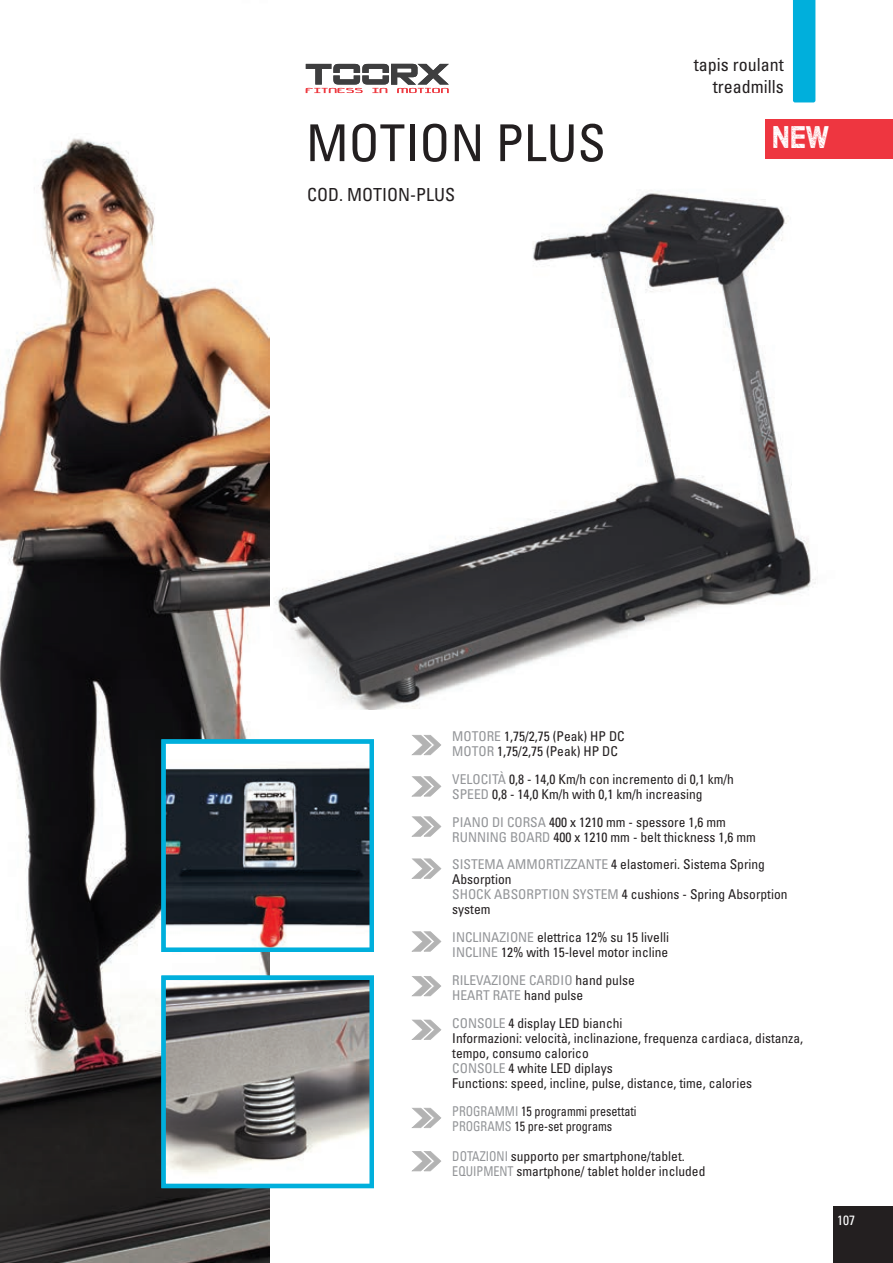
<style>
.page{position:relative;width:893px;height:1263px;background:#fff}
.page>*{position:absolute;margin:0;border:0;box-sizing:border-box;transform-origin:0 0}
.t1{font:condensed 50.85px "Univers LT Std";color:#231f20}
.t2{font:31.65px "Thissideup";color:#fff}
.t3{font:condensed 18px/21.6px "Univers LT Std";color:#231f20;text-align:right}
.t4{font:condensed 13.5px/15px "Univers LT Std";color:#231f20}
.t5{font:condensed 13.5px/15px "Univers LT Std";color:#231f20;scale:.9 1}
.t6{font:condensed 13.5px/15px "Univers LT Std";color:#939598}
.t7{font:condensed 13.5px "Univers LT Std";color:#fff}
.s1{color:#939598}
.s2{color:#231f20}
</style>
<div class="page">
<img style="left:269px;top:191px;width:547px;height:519px">
<img style="left:0;top:138px;width:269px;height:1125px">
<div style="left:833px;top:1206px;width:60px;height:57px;background:#231f20"></div>
<div style="left:793px;top:0;width:22px;height:102px;background:#00afdc"></div>
<svg style="left:161px;top:739px;width:213px;height:213px"></svg>
<svg style="left:161px;top:975px;width:213px;height:213px;background:#879396"></svg>
<svg style="left:306px;top:64px;width:143px;height:29px"></svg>
<svg style="left:411px;top:735px;width:30px;height:20px"></svg>
<div style="left:439px;top:754px;width:7px;height:8px;background:#fff"></div>
<svg style="left:412px;top:776px;width:30px;height:20px"></svg>
<svg style="left:411px;top:816px;width:31px;height:21px"></svg>
<div style="left:439px;top:836px;width:7px;height:7px;background:#fff"></div>
<svg style="left:411px;top:858px;width:31px;height:21px"></svg>
<div style="left:439px;top:878px;width:7px;height:7px;background:#fff"></div>
<svg style="left:411px;top:931px;width:31px;height:21px"></svg>
<div style="left:439px;top:951px;width:7px;height:7px;background:#fff"></div>
<svg style="left:412px;top:976px;width:29px;height:20px"></svg>
<div style="left:439px;top:995px;width:7px;height:8px;background:#fff"></div>
<svg style="left:411px;top:1020px;width:31px;height:20px"></svg>
<div style="left:439px;top:1039px;width:7px;height:7px;background:#fff"></div>
<svg style="left:411px;top:1108px;width:31px;height:20px"></svg>
<div style="left:439px;top:1127px;width:7px;height:8px;background:#fff"></div>
<svg style="left:412px;top:1151px;width:29px;height:20px"></svg>
<div style="left:439px;top:1170px;width:7px;height:8px;background:#fff"></div>
<div style="left:765px;top:119px;width:128px;height:40px;background:#ee3640"></div>
<h1 class="t1" style="left:306px;top:124px;width:301px">MOTION PLUS</h1>
<h3 class="t3" style="left:307px;top:186px;width:149px">COD. MOTION-PLUS</h3>
<h3 class="t3" style="left:694px;top:55px;width:91px">tapis roulant treadmills</h3>
<h2 class="t2" style="left:772px;top:119px;width:58px">NEW</h2>
<p class="t4" style="left:452px;top:730px;width:174px"><span class="s1">MOTORE</span> 1,75/2,75 (Peak) HP DC<br><span class="s1">MOTOR</span> 1,75/2,75 (Peak) HP DC</p>
<p class="t4" style="left:452px;top:773px;width:283px"><span class="s1">VELOCITÀ</span> 0,8 - 14,0 Km/h con incremento di 0,1 km/h<br><span class="s1">SPEED</span> 0,8 - 14,0 Km/h with 0,1 km/h increasing</p>
<p class="t4" style="left:452px;top:815px;width:305px"><span class="s1">PIANO DI CORSA</span> 400 x 1210 mm - spessore 1,6 mm<br><span class="s1">RUNNING BOARD</span> 400 x 1210 mm - belt thickness 1,6 mm</p>
<p class="t4" style="left:452px;top:858px;width:337px"><span class="s1">SISTEMA AMMORTIZZANTE</span> 4 elastomeri. Sistema Spring<br>Absorption<br><span class="s1">SHOCK ABSORPTION SYSTEM</span> 4 cushions - Spring Absorption system</p>
<p class="t4" style="left:452px;top:931px;width:218px"><span class="s1">INCLINAZIONE</span> elettrica 12% su 15 livelli<br><span class="s1">INCLINE</span> 12% with 15-level motor incline</p>
<p class="t6" style="left:452px;top:974px;width:184px">RILEVAZIONE CARDIO <span class="s2">hand pulse<br></span>HEART RATE <span class="s2">hand pulse</span></p>
<p class="t4" style="left:452px;top:1016px;width:352px"><span class="s1">CONSOLE</span> 4 display LED bianchi<br>Informazioni: velocità, inclinazione, frequenza cardiaca, distanza, tempo, consumo calorico<br><span class="s1">CONSOLE</span> 4 white LED diplays<br>Functions: speed, incline, pulse, distance, time, calories</p>
<p class="t5" style="left:452px;top:1104px;width:206px"><span class="s1">PROGRAMMI</span> 15 programmi presettati<br><span class="s1">PROGRAMS</span> 15 pre-set programs</p>
<p class="t4" style="left:452px;top:1149px;width:255px"><span class="s1">DOTAZIONI</span> supporto per smartphone/tablet.<br><span class="s1">EQUIPMENT</span> smartphone/ tablet holder included</p>
<p class="t7" style="left:837px;top:1215px;width:19px">107</p>
</div>
